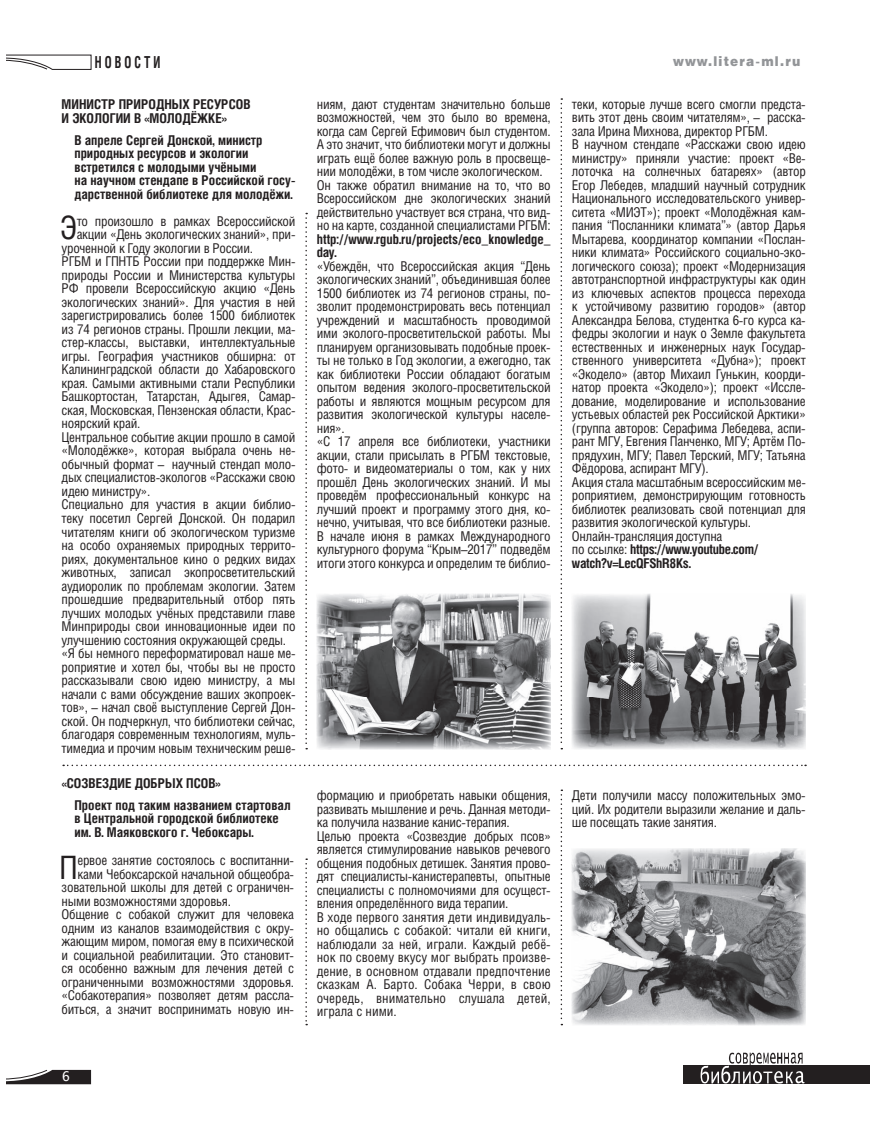
<style>
.page{position:relative;width:876px;height:1132px;background:#fff}
.page>*{position:absolute;margin:0;border:0;box-sizing:border-box;transform-origin:0 0}
.t1{font:32.25px "Helios Cond";color:#231f20}
.t2{font:700 16.5px "Helios Cond C";letter-spacing:.25em;color:#231f20;scale:.75 1}
.t3{font:13.5px/13.5px "Helios Cond";letter-spacing:-.02em;color:#231f20}
.t4{font:700 13.5px/13.5px "Helios Cond";color:#231f20}
.t5{font:13.5px "Helios Black C";letter-spacing:.1em;color:#939598;scale:.9 1}
.t6{font:13.5px "Lucida Console";color:#fff}
.s1{font-weight:700}
</style>
<div class="page">
<img style="left:572px;top:594px;width:234px;height:155px">
<img style="left:317px;top:593px;width:234px;height:156px">
<img style="left:572px;top:848px;width:234px;height:177px">
<svg style="left:305px;top:213px;width:2px;height:536px"></svg>
<svg style="left:305px;top:858px;width:2px;height:166px"></svg>
<svg style="left:561px;top:789px;width:1px;height:235px"></svg>
<svg style="left:561px;top:98px;width:1px;height:651px"></svg>
<svg style="left:63px;top:764px;width:743px;height:1px"></svg>
<svg style="left:6px;top:1069px;width:85px;height:14px"></svg>
<svg style="left:6px;top:54px;width:86px;height:16px"></svg>
<div style="left:683px;top:1064px;width:187px;height:18px;background:#231f20"></div>
<svg style="left:701px;top:1052px;width:103px;height:30px"></svg>
<p class="t2" style="left:95px;top:57px;width:89px">НОВОСТИ</p>
<p class="t5" style="left:673px;top:57px;width:143px">www.litera-ml.ru</p>
<p class="t4" style="left:62px;top:99px;width:190px">МИНИСТР ПРИРОДНЫХ РЕСУРСОВ<br>И ЭКОЛОГИИ В «МОЛОДЁЖКЕ»</p>
<p class="t4" style="left:74px;top:134px;width:222px">В апреле Сергей Донской, министр природных ресурсов и экологии встретился с молодыми учёными<br>на научном стендапе в Российской госу&shy;дарственной библиотеке для молодёжи.</p>
<h1 class="t1" style="left:60px;top:216px;width:19px">Э</h1>
<p class="t3" style="left:77px;top:215px;width:220px">то произошло в рамках Всероссийской</p>
<p class="t3" style="left:77px;top:229px;width:220px">акции «День экологических знаний», при-</p>
<p class="t3" style="left:62px;top:242px;width:193px">уроченной к Году экологии в России.</p>
<p class="t3" style="left:62px;top:256px;width:235px">РГБМ и ГПНТБ России при поддержке Мин-</p>
<p class="t3" style="left:62px;top:269px;width:235px">природы России и Министерства культуры</p>
<p class="t3" style="left:62px;top:283px;width:235px">РФ провели Всероссийскую акцию «День</p>
<p class="t3" style="left:62px;top:296px;width:235px">экологических знаний». Для участия в ней</p>
<p class="t3" style="left:62px;top:310px;width:235px">зарегистрировались более 1500 библиотек</p>
<p class="t3" style="left:62px;top:323px;width:235px">из 74 регионов страны. Прошли лекции, ма-</p>
<p class="t3" style="left:62px;top:337px;width:235px">стер-классы, выставки, интеллектуальные</p>
<p class="t3" style="left:62px;top:350px;width:235px">игры. География участников обширна: от</p>
<p class="t3" style="left:62px;top:364px;width:235px">Калининградской области до Хабаровского</p>
<p class="t3" style="left:62px;top:377px;width:235px">края. Самыми активными стали Республики</p>
<p class="t3" style="left:62px;top:391px;width:235px">Башкортостан, Татарстан, Адыгея, Самар-</p>
<p class="t3" style="left:62px;top:404px;width:235px">ская, Московская, Пензенская области, Крас-</p>
<p class="t3" style="left:62px;top:418px;width:80px">ноярский край.</p>
<p class="t3" style="left:62px;top:431px;width:235px">Центральное событие акции прошло в самой</p>
<p class="t3" style="left:62px;top:445px;width:235px">«Молодёжке», которая выбрала очень не-</p>
<p class="t3" style="left:62px;top:458px;width:235px">обычный формат – научный стендап моло-</p>
<p class="t3" style="left:62px;top:472px;width:235px">дых специалистов-экологов «Расскажи свою</p>
<p class="t3" style="left:62px;top:485px;width:90px">идею министру».</p>
<p class="t3" style="left:62px;top:499px;width:235px">Специально для участия в акции библио-</p>
<p class="t3" style="left:62px;top:512px;width:235px">теку посетил Сергей Донской. Он подарил</p>
<p class="t3" style="left:62px;top:526px;width:235px">читателям книги об экологическом туризме</p>
<p class="t3" style="left:62px;top:539px;width:235px">на особо охраняемых природных террито-</p>
<p class="t3" style="left:62px;top:553px;width:235px">риях, документальное кино о редких видах</p>
<p class="t3" style="left:62px;top:566px;width:235px">животных, записал экопросветительский</p>
<p class="t3" style="left:62px;top:580px;width:235px">аудиоролик по проблемам экологии. Затем</p>
<p class="t3" style="left:62px;top:593px;width:235px">прошедшие предварительный отбор пять</p>
<p class="t3" style="left:62px;top:607px;width:235px">лучших молодых учёных представили главе</p>
<p class="t3" style="left:62px;top:620px;width:235px">Минприроды свои инновационные идеи по</p>
<p class="t3" style="left:62px;top:634px;width:226px">улучшению состояния окружающей среды.</p>
<p class="t3" style="left:62px;top:647px;width:235px">«Я бы немного переформатировал наше ме-</p>
<p class="t3" style="left:62px;top:661px;width:235px">роприятие и хотел бы, чтобы вы не просто</p>
<p class="t3" style="left:62px;top:674px;width:235px">рассказывали свою идею министру, а мы</p>
<p class="t3" style="left:62px;top:688px;width:235px">начали с вами обсуждение ваших экопроек-</p>
<p class="t3" style="left:62px;top:701px;width:235px">тов», – начал своё выступление Сергей Дон-</p>
<p class="t3" style="left:62px;top:715px;width:235px">ской. Он подчеркнул, что библиотеки сейчас,</p>
<p class="t3" style="left:62px;top:728px;width:235px">благодаря современным технологиям, муль-</p>
<p class="t3" style="left:62px;top:742px;width:235px">тимедиа и прочим новым техническим реше-</p>
<p class="t4" style="left:74px;top:772px;width:218px;line-height:22px;text-indent:-13px">«СОЗВЕЗДИЕ ДОБРЫХ ПСОВ»<br>Проект под таким названием стартовал</p>
<p class="t4" style="left:74px;top:812px;width:206px">в Центральной городской библиотеке им. В. Маяковского г. Чебоксары.</p>
<h1 class="t1" style="left:59px;top:855px;width:20px">П</h1>
<p class="t3" style="left:77px;top:854px;width:218px">ервое занятие состоялось с воспитанни-</p>
<p class="t3" style="left:77px;top:868px;width:218px">ками Чебоксарской начальной общеобра-</p>
<p class="t3" style="left:62px;top:881px;width:234px">зовательной школы для детей с ограничен-</p>
<p class="t3" style="left:62px;top:895px;width:171px">ными возможностями здоровья.</p>
<p class="t3" style="left:62px;top:908px;width:234px">Общение с собакой служит для человека</p>
<p class="t3" style="left:62px;top:922px;width:234px">одним из каналов взаимодействия с окру-</p>
<p class="t3" style="left:62px;top:935px;width:234px">жающим миром, помогая ему в психической</p>
<p class="t3" style="left:62px;top:949px;width:234px">и социальной реабилитации. Это становит-</p>
<p class="t3" style="left:62px;top:962px;width:234px">ся особенно важным для лечения детей с</p>
<p class="t3" style="left:62px;top:976px;width:234px">ограниченными возможностями здоровья.</p>
<p class="t3" style="left:62px;top:989px;width:234px">«Собакотерапия» позволяет детям рассла-</p>
<p class="t3" style="left:62px;top:1003px;width:234px">биться, а значит воспринимать новую ин-</p>
<p class="t6" style="left:62px;top:1069px;width:10px">6</p>
<p class="t3" style="left:317px;top:98px;width:235px">ниям, дают студентам значительно больше возможностей, чем это было во времена, когда сам Сергей Ефимович был студентом.<br>А это значит, что библиотеки могут и должны играть ещё более важную роль в просвеще&shy;нии молодёжи, в том числе экологическом.<br>Он также обратил внимание на то, что во Всероссийском дне экологических знаний действительно участвует вся страна, что вид&shy;но на карте, созданной специалистами РГБМ:</p>
<p class="t4" style="left:317px;top:233px;width:235px">http://www.rgub.ru/projects/eco_knowledge_ day.</p>
<p class="t3" style="left:317px;top:260px;width:235px">«Убеждён, что Всероссийская акция “День экологических знаний”, объединившая более 1500 библиотек из 74 регионов страны, по&shy;зволит продемонстрировать весь потенциал учреждений и масштабность проводимой ими эколого-просветительской работы. Мы планируем организовывать подобные проек&shy;ты не только в Год экологии, а ежегодно, так как библиотеки России обладают богатым опытом ведения эколого-просветительской работы и являются мощным ресурсом для развития экологической культуры населе&shy;ния».<br>«С 17 апреля все библиотеки, участники акции, стали присылать в РГБМ текстовые, фото- и видеоматериалы о том, как у них прошёл День экологических знаний. И мы проведём профессиональный конкурс на лучший проект и программу этого дня, ко&shy;нечно, учитывая, что все библиотеки разные.<br>В начале июня в рамках Международного культурного форума “Крым–2017” подведём итоги этого конкурса и определим те библио-</p>
<p class="t3" style="left:572px;top:98px;width:235px">теки, которые лучше всего смогли предста&shy;вить этот день своим читателям», – расска&shy;зала Ирина Михнова, директор РГБМ.<br>В научном стендапе «Расскажи свою идею министру» приняли участие: проект «Ве&shy;лоточка на солнечных батареях» (автор Егор Лебедев, младший научный сотрудник Нацио нального исследовательского универ&shy;ситета «МИЭТ»); проект «Молодёжная кам&shy;пания “Посланники климата”» (автор Дарья Мытарева, координатор компании «Послан&shy;ники климата» Российского социально-эко&shy;логического союза); проект «Модернизация автотранспортной инфраструктуры как один из ключевых аспектов процесса перехода к устойчивому развитию городов» (автор Александра Белова, студентка 6-го курса ка&shy;федры экологии и наук о Земле факультета естественных и инженерных наук Государ&shy;ственного университета «Дубна»); проект «Экодело» (автор Михаил Гунькин, коорди&shy;натор проекта «Экодело»); проект «Иссле&shy;дование, моделирование и использование устьевых областей рек Российской Арктики» (группа авторов: Серафима Лебедева, аспи&shy;рант МГУ, Евгения Панченко, МГУ; Артём По&shy;прядухин, МГУ; Павел Терский, МГУ; Татьяна Фёдорова, аспирант МГУ).<br>Акция стала масштабным всероссийским ме&shy;роприятием, демонстрирующим готовность библиотек реализовать свой потенциал для развития экологической культуры.<br>Онлайн-трансляция доступна<br>по ссылке: <span class="s1">https://www.youtube.com/ watch?v=LecQFShR8Ks.</span></p>
<p class="t3" style="left:317px;top:789px;width:235px">формацию и приобретать навыки общения, развивать мышление и речь. Данная методи&shy;ка получила название канис-терапия.<br>Целью проекта «Созвездие добрых псов» является стимулирование навыков речевого общения подобных детишек. Занятия прово&shy;дят специалисты-канистерапевты, опытные специалисты с полномочиями для осущест&shy;вления определённого вида терапии.<br>В ходе первого занятия дети индивидуаль&shy;но общались с собакой: читали ей книги, наблюдали за ней, играли. Каждый ребё&shy;нок по своему вкусу мог выбрать произве&shy;дение, в основном отдавали предпочтение сказкам А. Барто. Собака Черри, в свою очередь, внимательно слушала детей, играла с ними.</p>
<p class="t3" style="left:572px;top:789px;width:235px;text-align:justify">Дети получили массу положительных эмо&shy;ций. Их родители выразили желание и даль&shy;ше посещать такие занятия.</p>
</div>
